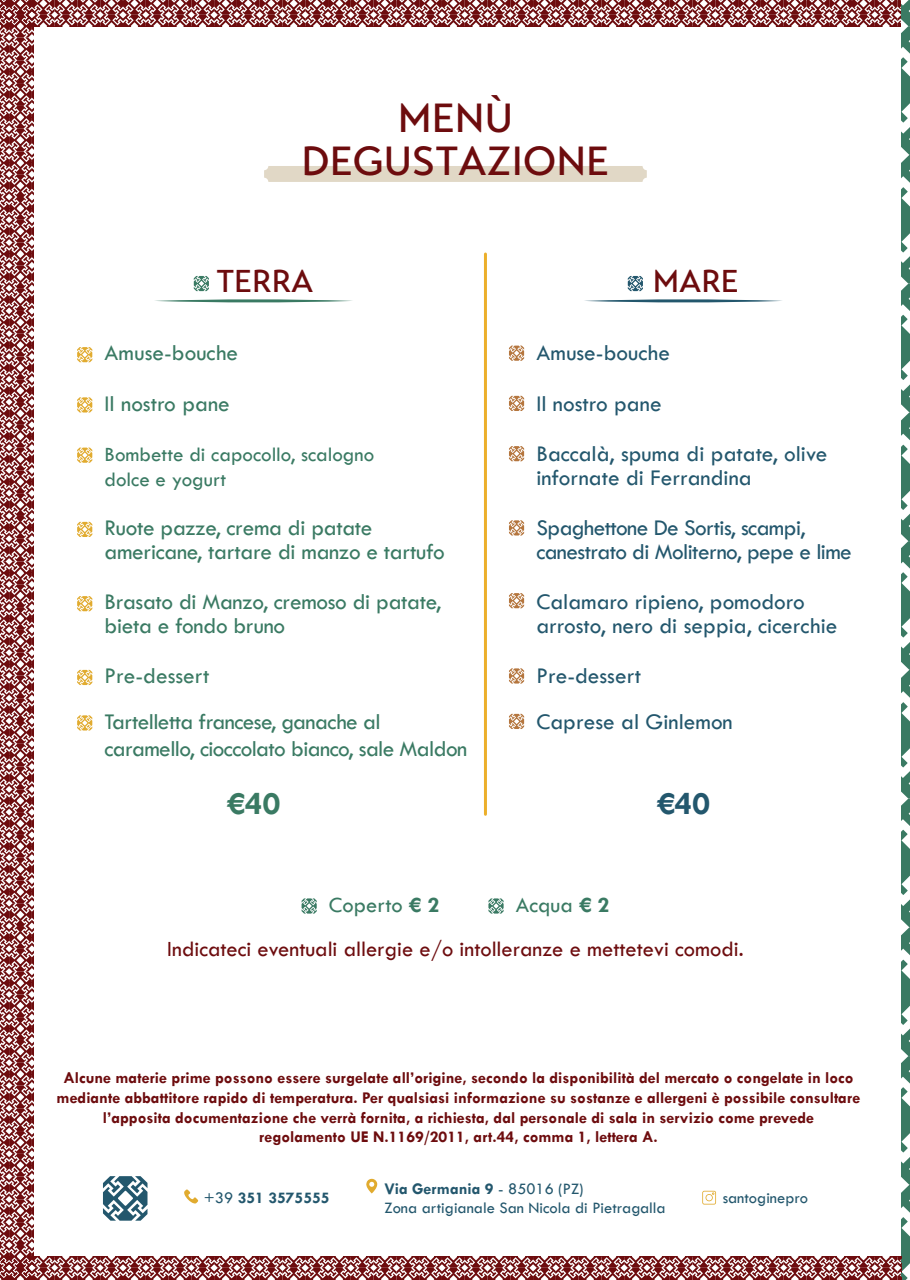
<style>
.page{position:relative;width:910px;height:1280px;background:#fff}
.page>*{position:absolute;margin:0;border:0;box-sizing:border-box;transform-origin:0 0}
.t1{font:500 40.5px/43.5px "Transat Text";color:#6d0c0e;text-align:center}
.t2{font:700 33px "Tw Cen";color:#3a7a63}
.t3{font:700 33px "Tw Cen";color:#23576d}
.t4{font:500 31.5px "Transat Text";color:#6d0c0e}
.t5{font:23.25px/24px "Tw Cen";letter-spacing:-.015em;color:#3a7a63}
.t6{font:23.25px/50.2px "Tw Cen";color:#23576d}
.t7{font:23.25px/50.2px "Tw Cen";letter-spacing:-.025em;color:#23576d}
.t8{font:22.5px "Tw Cen";color:#6d0c0e}
.t9{font:22.5px "Tw Cen";color:#3a7a63}
.t10{font:21px/25.2px "Tw Cen";color:#3a7a63}
.t11{font:700 16.5px/19.8px "Tw Cen";color:#6d0c0e;text-align:center}
.t12{font:16.5px/19.8px "Tw Cen";color:#23576d}
.t13{font:700 16.5px "Tw Cen";color:#23576d}
.s1{font-weight:700}
.s2{font-weight:400}
</style>
<div class="page">
<svg style="left:901px;top:0;width:9px;height:1280px;fill:#3a7a63"></svg>
<svg style="left:103px;top:1176px;width:44px;height:45px"></svg>
<svg style="left:702px;top:1191px;width:14px;height:13px"></svg>
<svg style="left:366px;top:1179px;width:11px;height:14px"></svg>
<svg style="left:184px;top:1189px;width:14px;height:14px"></svg>
<svg style="left:34px;top:0;width:866px;height:26px"></svg>
<svg style="left:0;top:0;width:34px;height:1257px"></svg>
<svg style="left:0;top:1257px;width:901px;height:23px"></svg>
<svg style="left:302px;top:898px;width:15px;height:15px"></svg>
<svg style="left:488px;top:898px;width:16px;height:15px"></svg>
<div style="left:264px;top:166px;width:383px;height:16px;background:#e1d8c6;border-radius:4px"></div>
<hr style="left:484px;top:254px;width:3px;height:560px;background:#ecaf2b">
<svg style="left:77px;top:347px;width:15px;height:15px"></svg>
<svg style="left:77px;top:397px;width:15px;height:15px"></svg>
<svg style="left:77px;top:448px;width:15px;height:15px"></svg>
<svg style="left:77px;top:522px;width:15px;height:15px"></svg>
<svg style="left:77px;top:596px;width:15px;height:15px"></svg>
<svg style="left:77px;top:670px;width:15px;height:15px"></svg>
<svg style="left:77px;top:715px;width:15px;height:15px"></svg>
<svg style="left:509px;top:346px;width:15px;height:15px"></svg>
<svg style="left:509px;top:396px;width:15px;height:15px"></svg>
<svg style="left:509px;top:446px;width:15px;height:15px"></svg>
<svg style="left:509px;top:520px;width:15px;height:15px"></svg>
<svg style="left:509px;top:593px;width:15px;height:15px"></svg>
<svg style="left:509px;top:668px;width:15px;height:15px"></svg>
<svg style="left:509px;top:714px;width:15px;height:15px"></svg>
<svg style="left:155px;top:299px;width:197px;height:4px"></svg>
<svg style="left:585px;top:299px;width:197px;height:4px"></svg>
<svg style="left:194px;top:276px;width:15px;height:15px"></svg>
<svg style="left:628px;top:276px;width:15px;height:15px"></svg>
<h1 class="t1" style="left:302px;top:96px;width:309px">MENÙ<br>DEGUSTAZIONE</h1>
<h3 class="t4" style="left:216px;top:263px;width:99px">TERRA</h3>
<h3 class="t4" style="left:653px;top:263px;width:88px">MARE</h3>
<h3 class="t5" style="left:105px;top:328px;width:135px;line-height:50.2px">Amuse-bouche<br>Il nostro pane</h3>
<p class="t10" style="left:105px;top:441px;width:271px">Bombette di capocollo, scalogno dolce e yogurt</p>
<h3 class="t5" style="left:105px;top:516px;width:342px">Ruote pazze, crema di patate americane, tartare di manzo e tartufo</h3>
<h3 class="t5" style="left:105px;top:590px;width:338px">Brasato di Manzo, cremoso di patate, bieta e fondo bruno</h3>
<h3 class="t5" style="left:105px;top:653px;width:277px;line-height:45.5px">Pre-dessert<br>Tartelletta francese, ganache al</h3>
<h3 class="t5" style="left:105px;top:737px;width:364px">caramello, cioccolato bianco, sale Maldon</h3>
<h3 class="t6" style="left:536px;top:328px;width:292px">Amuse-bouche<br>Il nostro pane<br>Baccalà, spuma di patate, olive</h3>
<h3 class="t7" style="left:536px;top:452px;width:271px">infornate di Ferrandina<br>Spaghettone De Sortis, scampi,</h3>
<h3 class="t7" style="left:536px;top:526px;width:317px">canestrato di Moliterno, pepe e lime<br>Calamaro ripieno, pomodoro</h3>
<h3 class="t6" style="left:536px;top:601px;width:303px;line-height:49.8px">arrosto, nero di seppia, cicerchie<br>Pre-dessert</h3>
<h3 class="t6" style="left:536px;top:696px;width:198px">Caprese al Ginlemon</h3>
<h2 class="t2" style="left:227px;top:784px;width:55px">€40</h2>
<h2 class="t3" style="left:657px;top:784px;width:55px">€40</h2>
<h3 class="t9" style="left:329px;top:891px;width:112px">Coperto <span class="s1">€ 2</span></h3>
<h3 class="t9" style="left:516px;top:891px;width:95px">Acqua <span class="s1">€ 2</span></h3>
<h3 class="t8" style="left:167px;top:935px;width:578px">Indicateci eventuali allergie e/o intolleranze e mettetevi comodi.</h3>
<p class="t11" style="left:57px;top:1067px;width:805px">Alcune materie prime possono essere surgelate all’origine, secondo la disponibilità del mercato o congelate in loco mediante abbattitore rapido di temperatura. Per qualsiasi informazione su sostanze e allergeni è possibile consultare l’apposita documentazione che verrà fornita, a richiesta, dal personale di sala in servizio come prevede<br>regolamento UE N.1169/2011, art.44, comma 1, lettera A.</p>
<p class="t13" style="left:204px;top:1188px;width:127px"><span class="s2">+39</span> 351 3575555</p>
<p class="t12" style="left:384px;top:1178px;width:283px"><span class="s1">Via Germania 9</span> - 85016 (PZ)<br>Zona artigianale San Nicola di Pietragalla</p>
<p class="t12" style="left:723px;top:1188px;width:87px">santoginepro</p>
</div>
